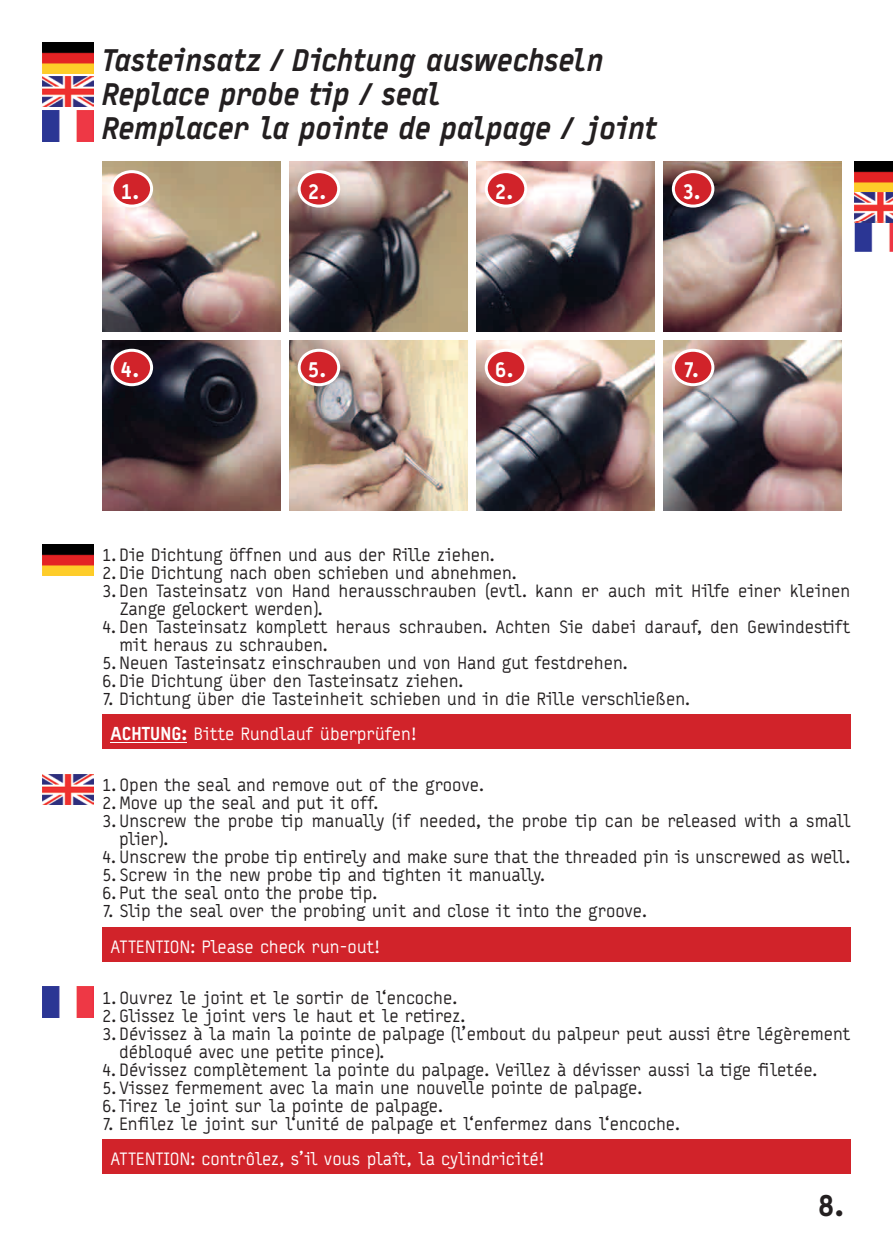
<style>
.page{position:relative;width:893px;height:1259px;background:#fff}
.page>*{position:absolute;margin:0;border:0;box-sizing:border-box;transform-origin:0 0}
.t1{font:italic 900 30px/33.9px "Typestar";letter-spacing:-.02em;color:#231f20}
.t2{font:900 30px "Typestar";color:#231f20}
.t3{font:900 21px "Typestar";color:#fff}
.t4{font:18px/18px "Typestar";letter-spacing:-.015em;color:#231f20}
.t5{font:18px "Typestar";letter-spacing:-.005em;color:#fff}
.s1{font-weight:900}
</style>
<div class="page">
<img style="left:663px;top:162px;width:179px;height:170px">
<img style="left:43px;top:986px;width:51px;height:31px">
<img style="left:43px;top:774px;width:50px;height:30px">
<img style="left:43px;top:544px;width:51px;height:31px">
<img style="left:43px;top:43px;width:51px;height:30px">
<img style="left:43px;top:111px;width:51px;height:30px">
<img style="left:43px;top:77px;width:50px;height:30px">
<img style="left:289px;top:340px;width:179px;height:170px">
<img style="left:855px;top:162px;width:38px;height:90px">
<img style="left:855px;top:221px;width:38px;height:2px">
<div style="left:102px;top:714px;width:748px;height:34px;background:#d1232a"></div>
<hr style="left:111px;top:742px;width:76px;height:1px;background:#fff">
<div style="left:102px;top:927px;width:748px;height:34px;background:#d1232a"></div>
<div style="left:102px;top:1140px;width:748px;height:34px;background:#d1232a"></div>
<img style="left:102px;top:162px;width:179px;height:170px">
<img style="left:289px;top:162px;width:179px;height:170px">
<img style="left:476px;top:162px;width:179px;height:170px">
<img style="left:102px;top:340px;width:179px;height:170px">
<img style="left:476px;top:340px;width:179px;height:170px">
<img style="left:663px;top:340px;width:179px;height:170px">
<svg style="left:111px;top:170px;width:42px;height:38px"></svg>
<svg style="left:298px;top:170px;width:42px;height:38px"></svg>
<svg style="left:485px;top:170px;width:42px;height:38px"></svg>
<svg style="left:672px;top:170px;width:42px;height:38px"></svg>
<svg style="left:111px;top:349px;width:42px;height:37px"></svg>
<svg style="left:298px;top:349px;width:42px;height:37px"></svg>
<svg style="left:485px;top:349px;width:42px;height:37px"></svg>
<svg style="left:672px;top:349px;width:42px;height:37px"></svg>
<h1 class="t1" style="left:102px;top:43px;width:503px">Tasteinsatz / Dichtung auswechseln<br>Replace probe tip / seal</h1>
<h1 class="t1" style="left:102px;top:111px;width:557px">Remplacer la pointe de palpage / joint</h1>
<p class="t3" style="left:121px;top:178px;width:20px">1.</p>
<p class="t3" style="left:308px;top:178px;width:19px">2.</p>
<p class="t3" style="left:495px;top:178px;width:19px">2.</p>
<p class="t3" style="left:682px;top:178px;width:20px">3.</p>
<p class="t3" style="left:121px;top:356px;width:20px">4.</p>
<p class="t3" style="left:308px;top:356px;width:20px">5.</p>
<p class="t3" style="left:495px;top:356px;width:20px">6.</p>
<p class="t3" style="left:684px;top:356px;width:16px">7.</p>
<p class="t4" style="left:102px;top:546px;width:394px">1.Die Dichtung öffnen und aus der Rille ziehen.</p>
<p class="t4" style="left:102px;top:564px;width:416px">2. Die Dichtung nach oben schieben und abnehmen.</p>
<p class="t4" style="left:119px;top:582px;width:733px;text-indent:-17px">3. Den Tasteinsatz von Hand herausschrauben (evtl. kann er auch mit Hilfe einer kleinen<br>Zange gelockert werden).</p>
<p class="t4" style="left:119px;top:618px;width:733px;text-indent:-17px">4. Den Tasteinsatz komplett heraus schrauben. Achten Sie dabei darauf, den Gewindestift mit heraus zu schrauben.</p>
<p class="t4" style="left:102px;top:654px;width:527px">5. Neuen Tasteinsatz einschrauben und von Hand gut festdrehen.<br>6.Die Dichtung über den Tasteinsatz ziehen.</p>
<p class="t4" style="left:102px;top:690px;width:589px">7. Dichtung über die Tasteinheit schieben und in die Rille verschließen.</p>
<p class="t5" style="left:111px;top:723px;width:308px"><span class="s1">ACHTUNG:</span> Bitte Rundlauf überprüfen!</p>
<p class="t4" style="left:102px;top:776px;width:383px">1. Open the seal and remove out of the groove.</p>
<p class="t4" style="left:102px;top:794px;width:278px">2. Move up the seal and put it off.</p>
<p class="t4" style="left:119px;top:812px;width:733px;text-indent:-17px">3. Unscrew the probe tip manually (if needed, the probe tip can be released with a small plier).</p>
<p class="t4" style="left:102px;top:848px;width:750px">4. Unscrew the probe tip entirely and make sure that the threaded pin is unscrewed as well.</p>
<p class="t4" style="left:102px;top:866px;width:445px">5. Screw in the new probe tip and tighten it manually.<br>6.Put the seal onto the probe tip.</p>
<p class="t4" style="left:102px;top:902px;width:546px">7. Slip the seal over the probing unit and close it into the groove.</p>
<p class="t5" style="left:111px;top:936px;width:271px">ATTENTION: Please check run-out!</p>
<p class="t4" style="left:102px;top:988px;width:357px">1.Ouvrez le joint et le sortir de l‘encoche.</p>
<p class="t4" style="left:102px;top:1006px;width:365px">2. Glissez le joint vers le haut et le retirez.</p>
<p class="t4" style="left:102px;top:1024px;width:750px">3.Dévissez à la main la pointe de palpage (l’embout du palpeur peut aussi être légèrement</p>
<p class="t4" style="left:119px;top:1042px;width:267px">débloqué avec une petite pince).</p>
<p class="t4" style="left:102px;top:1060px;width:717px">4. Dévissez complètement la pointe du palpage. Veillez à dévisser aussi la tige filetée.</p>
<p class="t4" style="left:102px;top:1078px;width:542px">5. Vissez fermement avec la main une nouvelle pointe de palpage.<br>6.Tirez le joint sur la pointe de palpage.</p>
<p class="t4" style="left:102px;top:1114px;width:579px">7. Enfilez le joint sur l‘unité de palpage et l‘enfermez dans l‘encoche.</p>
<p class="t5" style="left:111px;top:1149px;width:435px">ATTENTION: contrôlez, s’il vous plaît, la cylindricité!</p>
<h1 class="t2" style="left:818px;top:1186px;width:28px">8.</h1>
</div>
